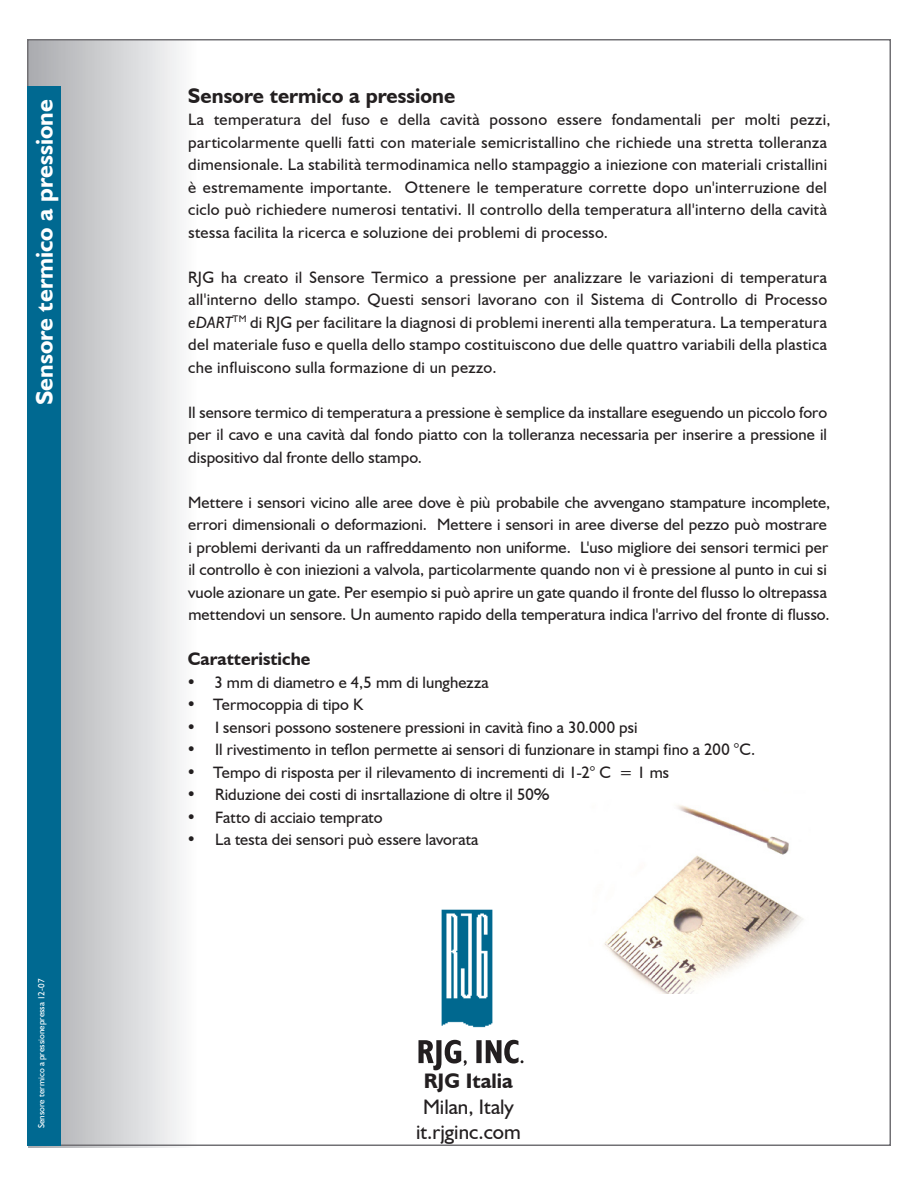
<style>
.page{position:relative;width:918px;height:1188px;background:#fff}
.page>*{position:absolute;margin:0;border:0;box-sizing:border-box;transform-origin:0 0}
.t1{font:700 24px "Humanist 521 BT";color:#fff}
.t2{font:21px/25.2px "Humanist 521 BT";color:#231f20;text-align:center}
.t3{font:700 21px "Humanist 521 BT";color:#231f20}
.t4{font:700 18px "Humanist 521 BT";color:#231f20}
.t5{font:16.5px/22.5px "Humanist 521 BT";letter-spacing:.01em;color:#231f20}
.t6{font:9px "Humanist 521 BT";color:#fff}
.s1{font-style:italic}
.s2{font-weight:700}
</style>
<div class="page">
<div style="left:28px;top:40px;width:169px;height:1107px;background:linear-gradient(to right,#a9aaae,#fcfcfd)"></div>
<div style="left:27px;top:86px;width:34px;height:1060px;background:#006991"></div>
<svg style="left:418px;top:1040px;width:106px;height:30px"></svg>
<img style="left:604px;top:805px;width:200px;height:188px">
<img style="left:441px;top:909px;width:52px;height:119px">
<p class="t1" style="left:30px;top:405px;width:307px;rotate:-90deg">Sensore termico a pressione</p>
<p class="t6" style="left:36px;top:1128px;width:151px;rotate:-90deg">Sensore termico a pressionepressa 12-07</p>
<p class="t3" style="left:188px;top:83px;width:269px">Sensore termico a pressione</p>
<p class="t5" style="left:188px;top:108px;width:644px">La temperatura del fuso e della cavità possono essere fondamentali per molti pezzi, particolarmente quelli fatti con materiale semicristallino che richiede una stretta tolleranza dimensionale. La stabilità termodinamica nello stampaggio a iniezione con materiali cristallini è estremamente importante. Ottenere le temperature corrette dopo un'interruzione del ciclo può richiedere numerosi tentativi. Il controllo della temperatura all'interno della cavità stessa facilita la ricerca e soluzione dei problemi di processo.</p>
<p class="t5" style="left:188px;top:266px;width:641px;text-align:justify">RJG ha creato il Sensore Termico a pressione per analizzare le variazioni di temperatura all'interno dello stampo. Questi sensori lavorano con il Sistema di Controllo di Processo <span class="s1">eDART</span><sup>TM</sup> di RJG per facilitare la diagnosi di problemi inerenti alla temperatura. La temperatura del materiale fuso e quella dello stampo costituiscono due delle quattro variabili della plastica che influiscono sulla formazione di un pezzo.</p>
<p class="t5" style="left:188px;top:401px;width:641px;text-align:justify">Il sensore termico di temperatura a pressione è semplice da installare eseguendo un piccolo foro per il cavo e una cavità dal fondo piatto con la tolleranza necessaria per inserire a pressione il dispositivo dal fronte dello stampo.</p>
<p class="t5" style="left:188px;top:491px;width:644px">Mettere i sensori vicino alle aree dove è più probabile che avvengano stampature incomplete, errori dimensionali o deformazioni. Mettere i sensori in aree diverse del pezzo può mostrare i problemi derivanti da un raffreddamento non uniforme. L'uso migliore dei sensori termici per il controllo è con iniezioni a valvola, particolarmente quando non vi è pressione al punto in cui si vuole azionare un gate. Per esempio si può aprire un gate quando il fronte del flusso lo oltrepassa mettendovi un sensore. Un aumento rapido della temperatura indica l'arrivo del fronte di flusso.</p>
<p class="t4" style="left:188px;top:648px;width:124px">Caratteristiche</p>
<p class="t5" style="left:187px;top:671px;width:304px">• 3 mm di diametro e 4,5 mm di lunghezza</p>
<p class="t5" style="left:187px;top:693px;width:178px">• Termocoppia di tipo K</p>
<p class="t5" style="left:187px;top:716px;width:453px">• I sensori possono sostenere pressioni in cavità fino a 30.000 psi</p>
<p class="t5" style="left:187px;top:738px;width:570px">• Il rivestimento in teflon permette ai sensori di funzionare in stampi fino a 200 °C.</p>
<p class="t5" style="left:187px;top:761px;width:484px">• Tempo di risposta per il rilevamento di incrementi di 1-2° C = 1 ms</p>
<p class="t5" style="left:187px;top:783px;width:365px">• Riduzione dei costi di insrtallazione di oltre il 50%</p>
<p class="t5" style="left:187px;top:806px;width:198px">• Fatto di acciaio temprato</p>
<p class="t5" style="left:187px;top:828px;width:293px">• La testa dei sensori può essere lavorata</p>
<p class="t2" style="left:416px;top:1068px;width:106px"><span class="s2">RJG Italia<br></span>Milan, Italy it.rjginc.com</p>
</div>
